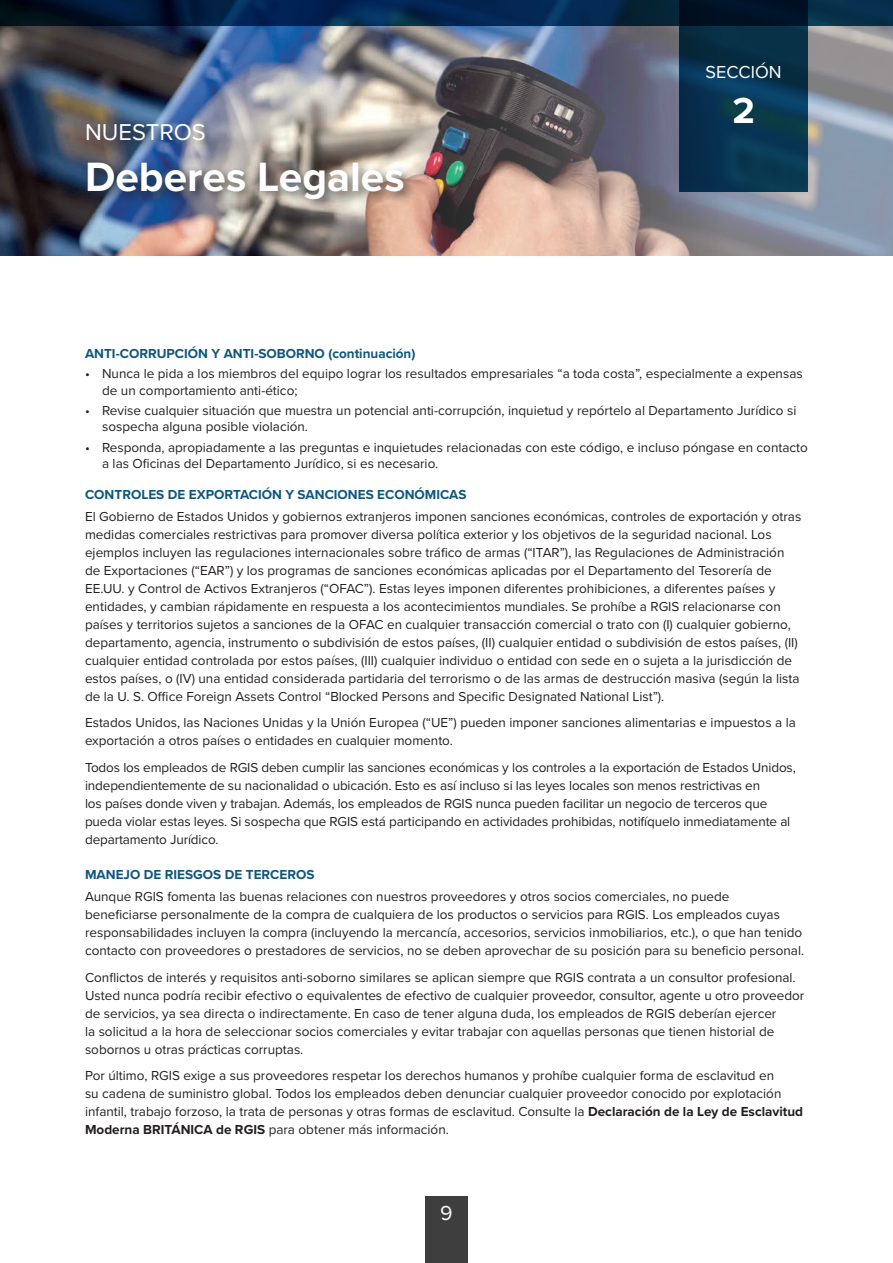
<style>
.page{position:relative;width:893px;height:1263px;background:#fff}
.page>*{position:absolute;margin:0;border:0;box-sizing:border-box;transform-origin:0 0}
.t1{font:700 42.45px "Proxima Nova";color:#fff}
.t2{font:700 37.5px "Proxima Nova";color:#fff}
.t3{font:23.7px "Proxima Nova";color:#fff}
.t4{font:21px "Proxima Nova";color:#fff}
.t5{font:18px "Proxima Nova";color:#fff}
.t6{font:13.5px/18px "Proxima Nova";color:#231f20}
.t7{font:700 13.5px "Proxima Nova";color:#0f577d}
.s1{font-weight:700}
</style>
<div class="page">
<div style="left:425px;top:1196px;width:43px;height:67px;background:#3e3e3f"></div>
<img style="left:0;top:26px;width:893px;height:229px">
<svg style="left:0;top:0;width:893px;height:26px;background:#032245"></svg>
<div style="left:82px;top:120px;width:334px;height:92px;background:#231f20;opacity:.75"></div>
<svg style="left:679px;top:0;width:129px;height:191px;background:#062e48"></svg>
<h3 class="t3" style="left:85px;top:115px;width:122px">NUESTROS</h3>
<h1 class="t1" style="left:85px;top:146px;width:321px">Deberes Legales</h1>
<h3 class="t5" style="left:706px;top:59px;width:77px">SECCIÓN</h3>
<h2 class="t2" style="left:732px;top:83px;width:24px">2</h2>
<p class="t7" style="left:85px;top:343px;width:332px">ANTI-CORRUPCIÓN Y ANTI-SOBORNO (continuación)</p>
<p class="t6" style="left:102px;top:365px;width:702px;line-height:16.2px;text-indent:-17px">• Nunca le pida a los miembros del equipo lograr los resultados empresariales “a toda costa”, especialmente a expensas de un comportamiento anti-ético;</p>
<p class="t6" style="left:102px;top:402px;width:696px;line-height:16.2px;text-indent:-17px">• Revise cualquier situación que muestra un potencial anti-corrupción, inquietud y repórtelo al Departamento Jurídico si sospecha alguna posible violación.</p>
<p class="t6" style="left:102px;top:438px;width:707px;line-height:16.2px;text-indent:-17px">• Responda, apropiadamente a las preguntas e inquietudes relacionadas con este código, e incluso póngase en contacto a las Oficinas del Departamento Jurídico, si es necesario.</p>
<p class="t7" style="left:85px;top:484px;width:383px">CONTROLES DE EXPORTACIÓN Y SANCIONES ECONÓMICAS</p>
<p class="t6" style="left:85px;top:507px;width:718px">El Gobierno de Estados Unidos y gobiernos extranjeros imponen sanciones económicas, controles de exportación y otras medidas comerciales restrictivas para promover diversa política exterior y los objetivos de la seguridad nacional. Los ejemplos incluyen las regulaciones internacionales sobre tráfico de armas (“ITAR”), las Regulaciones de Administración de Exportaciones (“EAR”) y los programas de sanciones económicas aplicadas por el Departamento del Tesorería de EE.UU. y Control de Activos Extranjeros (“OFAC”). Estas leyes imponen diferentes prohibiciones, a diferentes países y entidades, y cambian rápidamente en respuesta a los acontecimientos mundiales. Se prohíbe a RGIS relacionarse con países y territorios sujetos a sanciones de la OFAC en cualquier transacción comercial o trato con (I) cualquier gobierno, departamento, agencia, instrumento o subdivisión de estos países, (II) cualquier entidad o subdivisión de estos países, (II) cualquier entidad controlada por estos países, (III) cualquier individuo o entidad con sede en o sujeta a la jurisdicción de estos países, o (IV) una entidad considerada partidaria del terrorismo o de las armas de destrucción masiva (según la lista de la U. S. Office Foreign Assets Control “Blocked Persons and Specific Designated National List”).</p>
<p class="t6" style="left:85px;top:713px;width:712px">Estados Unidos, las Naciones Unidas y la Unión Europea (“UE”) pueden imponer sanciones alimentarias e impuestos a la exportación a otros países o entidades en cualquier momento.</p>
<p class="t6" style="left:85px;top:758px;width:712px">Todos los empleados de RGIS deben cumplir las sanciones económicas y los controles a la exportación de Estados Unidos, independientemente de su nacionalidad o ubicación. Esto es así incluso si las leyes locales son menos restrictivas en<br>los países donde viven y trabajan. Además, los empleados de RGIS nunca pueden facilitar un negocio de terceros que pueda violar estas leyes. Si sospecha que RGIS está participando en actividades prohibidas, notifíquelo inmediatamente al departamento Jurídico.</p>
<p class="t7" style="left:85px;top:864px;width:231px">MANEJO DE RIESGOS DE TERCEROS</p>
<p class="t6" style="left:85px;top:887px;width:721px">Aunque RGIS fomenta las buenas relaciones con nuestros proveedores y otros socios comerciales, no puede beneficiarse personalmente de la compra de cualquiera de los productos o servicios para RGIS. Los empleados cuyas responsabilidades incluyen la compra (incluyendo la mercancía, accesorios, servicios inmobiliarios, etc.), o que han tenido contacto con proveedores o prestadores de servicios, no se deben aprovechar de su posición para su beneficio personal.</p>
<p class="t6" style="left:85px;top:967px;width:721px">Conflictos de interés y requisitos anti-soborno similares se aplican siempre que RGIS contrata a un consultor profesional.<br>Usted nunca podría recibir efectivo o equivalentes de efectivo de cualquier proveedor, consultor, agente u otro proveedor de servicios, ya sea directa o indirectamente. En caso de tener alguna duda, los empleados de RGIS deberían ejercer<br>la solicitud a la hora de seleccionar socios comerciales y evitar trabajar con aquellas personas que tienen historial de sobornos u otras prácticas corruptas.</p>
<p class="t6" style="left:85px;top:1066px;width:720px">Por último, RGIS exige a sus proveedores respetar los derechos humanos y prohíbe cualquier forma de esclavitud en<br>su cadena de suministro global. Todos los empleados deben denunciar cualquier proveedor conocido por explotación infantil, trabajo forzoso, la trata de personas y otras formas de esclavitud. Consulte la <span class="s1">Declaración de la Ley de Esclavitud Moderna BRITÁNICA de RGIS</span> para obtener más información.</p>
<h3 class="t4" style="left:440px;top:1198px;width:14px">9</h3>
</div>
